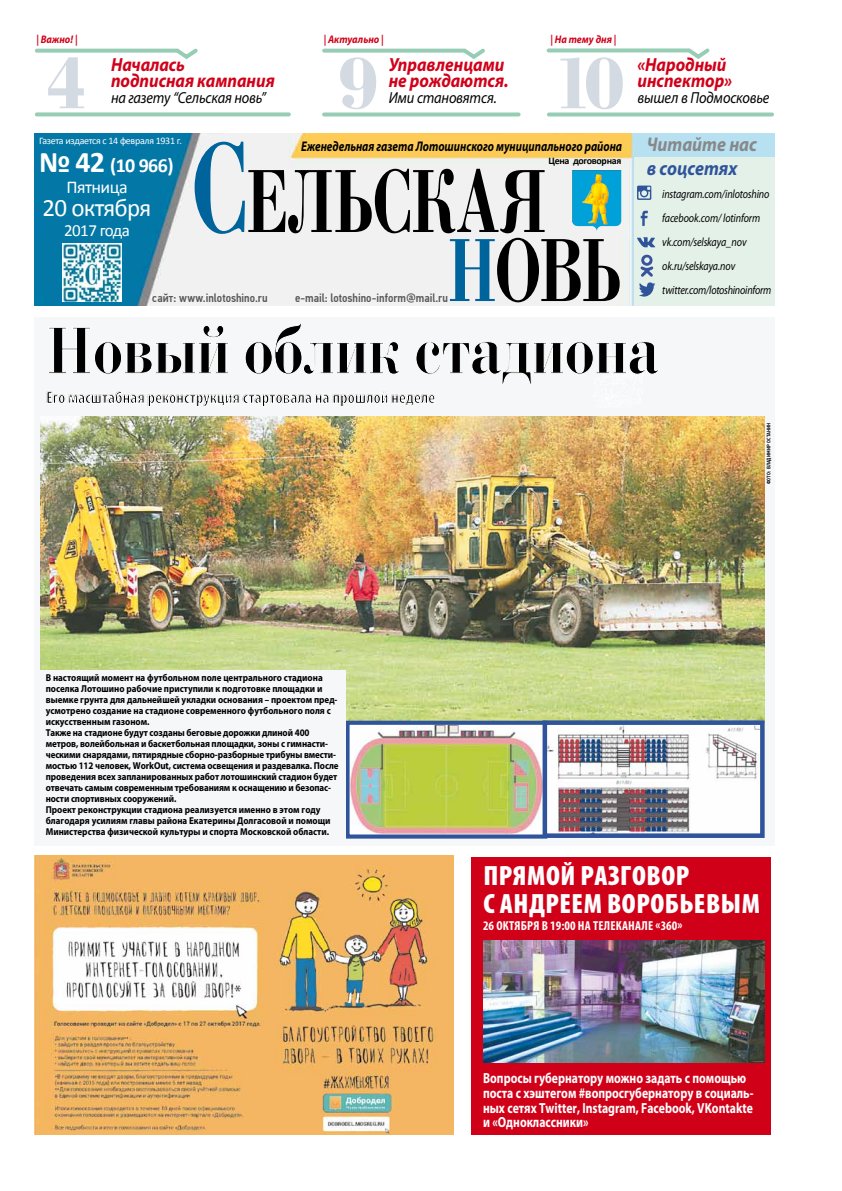
<style>
.page{position:relative;width:842px;height:1191px;background:#fff}
.page>*{position:absolute;margin:0;border:0;box-sizing:border-box;transform-origin:0 0}
.t1{font:700 94.5px "Bodoni C";letter-spacing:-.03em;color:#000;scale:.67 1}
.t2{font:700 76px "Bodoni C";color:#d3dae1}
.t3{font:700 70px "Bodoni C";color:#000;scale:.85 1}
.t4{font:900 condensed 28px/28.1px "Myriad Pro";letter-spacing:.02em;color:#fff}
.t5{font:25px "Calibri";letter-spacing:-.03em;color:#fff}
.t6{font:700 20px "Calibri";color:#fff}
.t7{font:italic 700 19.9px "Myriad Pro";letter-spacing:-.005em;color:#87888a;scale:.9 1}
.t8{font:italic 700 19.9px "Myriad Pro";letter-spacing:-.005em;color:#2f549b;scale:.9 1}
.t9{font:italic 700 19px/16px "Myriad Pro";letter-spacing:-.005em;color:#d10019;scale:.9 1}
.t10{font:18px "Calibri";letter-spacing:-.03em;color:#fff}
.t11{font:700 condensed 17px "Myriad Pro";letter-spacing:-.005em;color:#000}
.t12{font:17px "Calibri";letter-spacing:-.03em;color:#fff}
.t13{font:italic 16px "Myriad Pro";letter-spacing:-.015em;color:#000;scale:.9 1}
.t14{font:700 14.6px/14.6px "Myriad Pro";color:#fff;scale:.8 1}
.t15{font:italic 700 14px "Myriad Pro";color:#000;scale:.8 1}
.t16{font:700 condensed 13px "Myriad Pro";letter-spacing:.05em;color:#fff}
.t17{font:italic 12px/24px "Myriad Pro";letter-spacing:-.015em;color:#000;scale:.84 1}
.t18{font:500 12px "PF Din Text Cond Pro";color:#58585a}
.t19{font:italic 700 11px "Myriad Pro";color:#d10019;scale:.9 1}
.t20{font:700 10px/11px "Myriad Pro";color:#000;scale:.9 1}
.t21{font:10px "Calibri";letter-spacing:-.03em;color:#fff}
.t22{font:700 10px "Calibri";letter-spacing:-.03em;color:#000}
.t23{font:700 5px "Plumb";color:#000;scale:.9 1}
.s1{font-size:30px}
.s2{font-size:135px;color:#00649c}
.s3{color:#00649c}
</style>
<div class="page">
<img style="left:35px;top:133px;width:739px;height:172px">
<div style="left:634px;top:157px;width:140px;height:148px;background:#e3f1e9"></div>
<img style="left:63px;top:243px;width:58px;height:58px">
<svg style="left:549px;top:112px;width:223px;height:4px"></svg>
<svg style="left:546px;top:48px;width:164px;height:11px"></svg>
<img style="left:572px;top:170px;width:49px;height:61px">
<svg style="left:324px;top:112px;width:195px;height:4px"></svg>
<svg style="left:322px;top:48px;width:163px;height:11px"></svg>
<div style="left:34px;top:318px;width:740px;height:528px;background:#f5f7f9"></div>
<svg style="left:37px;top:112px;width:252px;height:4px"></svg>
<svg style="left:34px;top:48px;width:164px;height:12px"></svg>
<div style="left:472px;top:857px;width:299px;height:277px;background:#d10019"></div>
<img style="left:483px;top:940px;width:281px;height:122px">
<svg style="left:637px;top:186px;width:14px;height:14px"></svg>
<svg style="left:641px;top:210px;width:7px;height:16px"></svg>
<svg style="left:637px;top:237px;width:18px;height:10px"></svg>
<svg style="left:639px;top:282px;width:16px;height:15px"></svg>
<svg style="left:641px;top:255px;width:9px;height:11px"></svg>
<img style="left:40px;top:417px;width:725px;height:303px">
<img style="left:350px;top:725px;width:192px;height:108px">
<div style="left:345px;top:720px;width:202px;height:118px;border:4px solid #2f549b"></div>
<img style="left:549px;top:726px;width:210px;height:106px">
<div style="left:543px;top:720px;width:222px;height:118px;border:5px solid #2f549b"></div>
<img style="left:34px;top:855px;width:420px;height:280px">
<div style="left:40px;top:670px;width:305px;height:168px;background:#f5f7f9"></div>
<p class="t19" style="left:37px;top:32px;width:47px">| Важно! |</p>
<h2 class="t2" style="left:44px;top:44px;width:46px">4</h2>
<h3 class="t9" style="left:111px;top:56px;width:183px">Началась<br>подписная кампания</h3>
<h3 class="t13" style="left:111px;top:88px;width:174px">на газету “Сельская новь”</h3>
<p class="t19" style="left:324px;top:32px;width:68px">| Актуально |</p>
<p class="t19" style="left:551px;top:32px;width:75px">| На тему дня |</p>
<h2 class="t2" style="left:336px;top:44px;width:45px">9</h2>
<h3 class="t9" style="left:389px;top:56px;width:135px">Управленцами не рождаются.</h3>
<h3 class="t13" style="left:389px;top:88px;width:122px">Ими становятся.</h3>
<h2 class="t2" style="left:553px;top:44px;width:75px">10</h2>
<h3 class="t9" style="left:637px;top:56px;width:107px">«Народный инспектор»</h3>
<h3 class="t13" style="left:637px;top:88px;width:148px">вышел в Подмосковье</h3>
<p class="t21" style="left:39px;top:135px;width:144px">Газета издается с 14 февраля 1931 г.</p>
<h3 class="t6" style="left:39px;top:153px;width:136px"><span class="s1">№ 42</span> (10 966)</h3>
<h3 class="t15" style="left:301px;top:137px;width:403px">Еженедельная газета Лотошинского муниципального района</h3>
<h1 class="t1" style="left:190px;top:152px;width:535px"><span class="s2">С</span>ельская</h1>
<p class="t22" style="left:548px;top:155px;width:74px">Цена договорная</p>
<h3 class="t10" style="left:66px;top:176px;width:63px">Пятница</h3>
<h3 class="t5" style="left:43px;top:193px;width:110px">20 октября</h3>
<h3 class="t12" style="left:64px;top:220px;width:68px">2017 года</h3>
<h1 class="t1" style="left:447px;top:221px;width:261px"><span class="s3">н</span>овь</h1>
<p class="t18" style="left:152px;top:290px;width:117px">сайт: www.inlotoshino.ru</p>
<p class="t18" style="left:295px;top:290px;width:154px">e-mail: lotoshino-inform@mail.ru</p>
<h3 class="t7" style="left:647px;top:132px;width:124px">Читайте нас</h3>
<h3 class="t8" style="left:647px;top:155px;width:102px">в соцсетях</h3>
<p class="t17" style="left:662px;top:181px;width:131px">instagram.com/inlotoshino facebook.com/ lotinform vk.com/selskaya_nov ok.ru/selskaya.nov twitter.com/lotoshinoinform</p>
<h3 class="t3" style="left:46px;top:314px;width:722px">Новый облик стадиона</h3>
<h3 class="t11" style="left:46px;top:387px;width:391px">Его масштабная реконструкция стартовала на прошлой неделе</h3>
<p class="t20" style="left:46px;top:671px;width:327px">В настоящий момент на футбольном поле центрального стадиона поселка Лотошино рабочие приступили к подготовке площадки и выемке грунта для дальнейшей укладки основания – проектом пред&shy;усмотрено создание на стадионе современного футбольного поля с искусственным газоном.<br>Также на стадионе будут созданы беговые дорожки длиной 400 метров, волейбольная и баскетбольная площадки, зоны с гимнасти&shy;ческими снарядами, пятирядные сборно-разборные трибуны вмести&shy;мостью 112 человек, WorkOut, система освещения и раздевалка. После проведения всех запланированных работ лотошинский стадион будет отвечать самым современным требованиям к оснащению и безопас&shy;ности спортивных сооружений.<br>Проект реконструкции стадиона реализуется именно в этом году благодаря усилиям главы района Екатерины Долгасовой и помощи Министерства физической культуры и спорта Московской области.</p>
<p class="t23" style="left:766px;top:484px;width:70px;rotate:-90deg">Фото: Владимир Останин</p>
<h3 class="t4" style="left:483px;top:861px;width:278px">Прямой разговор<br>с Андреем Воробьевым</h3>
<h3 class="t16" style="left:483px;top:917px;width:201px">26 октября в 19:00 на телеканале «360»</h3>
<h3 class="t14" style="left:483px;top:1070px;width:340px">Вопросы губернатору можно задать с помощью поста с хэштегом #вопросгубернатору в социаль&shy;ных сетях Twitter, Instagram, Facebook, VKontakte и «Одноклассники»</h3>
</div>
